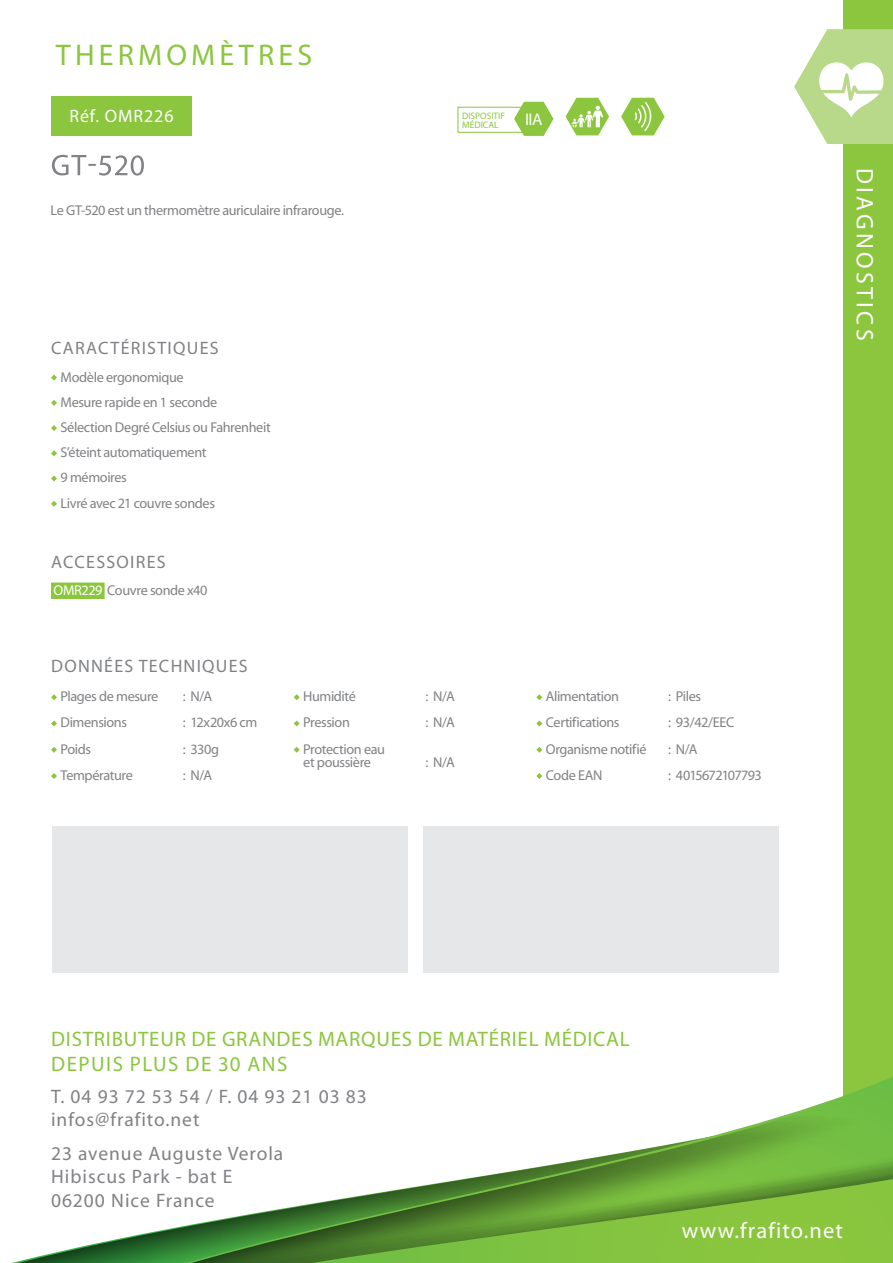
<style>
.page{position:relative;width:893px;height:1263px;background:#fff}
.page>*{position:absolute;margin:0;border:0;box-sizing:border-box;transform-origin:0 0}
.t1{font:30px "Myriad Pro";letter-spacing:.14em;color:#8bc63e}
.t2{font:24px "Myriad Pro";letter-spacing:.14em;color:#fff}
.t3{font:22.5px "Myriad Pro";letter-spacing:.05em;color:#fff}
.t4{font:21px/25.2px "Myriad Pro";letter-spacing:.035em;color:#8bc63e}
.t5{font:19.5px/23.4px "Myriad Pro";letter-spacing:.05em;color:#808285}
.t6{font:18px "Myriad Pro";letter-spacing:.07em;color:#808285}
.t7{font:18px "Myriad Pro";letter-spacing:.05em;color:#fff}
.t8{font:16.95px "Myriad Pro";color:#fff}
.t9{font:14.25px/25.2px "Myriad Pro";letter-spacing:-.03em;color:#808285}
.t10{font:14.25px "Myriad Pro";letter-spacing:-.05em;color:#808285}
.t11{font:9.45px/9.4px "Myriad Pro";color:#8bc63e}
.s1{color:#fff}
</style>
<div class="page">
<div style="left:843px;top:0;width:50px;height:1263px;background:#8bc63e"></div>
<div style="left:51px;top:97px;width:141px;height:39px;background:#8bc63e"></div>
<svg style="left:51px;top:135px;width:690px;height:1px"></svg>
<svg style="left:52px;top:155px;width:92px;height:21px"></svg>
<div style="left:458px;top:107px;width:77px;height:26px;border:1px solid #8bc63e"></div>
<svg style="left:514px;top:102px;width:39px;height:34px"></svg>
<svg style="left:51px;top:375px;width:6px;height:6px"></svg>
<svg style="left:51px;top:400px;width:6px;height:6px"></svg>
<svg style="left:51px;top:425px;width:6px;height:6px"></svg>
<svg style="left:51px;top:450px;width:6px;height:6px"></svg>
<svg style="left:51px;top:475px;width:6px;height:6px"></svg>
<svg style="left:51px;top:501px;width:6px;height:6px"></svg>
<svg style="left:794px;top:29px;width:99px;height:115px"></svg>
<svg style="left:12px;top:1077px;width:881px;height:186px"></svg>
<svg style="left:312px;top:1179px;width:581px;height:84px;background:#73ab3f"></svg>
<div style="left:51px;top:582px;width:54px;height:17px;background:#8bc63e"></div>
<div style="left:52px;top:826px;width:355px;height:147px;background:#e6e7e9"></div>
<div style="left:423px;top:826px;width:356px;height:147px;background:#e6e7e9"></div>
<svg style="left:51px;top:694px;width:6px;height:6px"></svg>
<svg style="left:51px;top:720px;width:6px;height:6px"></svg>
<svg style="left:51px;top:747px;width:6px;height:6px"></svg>
<svg style="left:51px;top:773px;width:6px;height:6px"></svg>
<svg style="left:294px;top:694px;width:6px;height:6px"></svg>
<svg style="left:294px;top:720px;width:6px;height:6px"></svg>
<svg style="left:294px;top:747px;width:6px;height:6px"></svg>
<svg style="left:536px;top:694px;width:6px;height:6px"></svg>
<svg style="left:536px;top:720px;width:6px;height:6px"></svg>
<svg style="left:536px;top:747px;width:6px;height:6px"></svg>
<svg style="left:536px;top:773px;width:6px;height:6px"></svg>
<svg style="left:566px;top:98px;width:43px;height:37px"></svg>
<svg style="left:621px;top:98px;width:44px;height:37px"></svg>
<h1 class="t1" style="left:56px;top:40px;width:258px">THERMOMÈTRES</h1>
<p class="t7" style="left:69px;top:107px;width:106px">Réf. OMR226</p>
<p class="t11" style="left:462px;top:111px;width:45px">DISPOSITIF<br>MÉDICAL</p>
<p class="t8" style="left:525px;top:111px;width:19px">IIA</p>
<p class="t9" style="left:51px;top:199px;width:295px">Le GT-520 est un thermomètre auriculaire infrarouge.</p>
<p class="t6" style="left:51px;top:339px;width:169px">CARACTÉRISTIQUES</p>
<p class="t9" style="left:61px;top:365px;width:212px">Modèle ergonomique<br>Mesure rapide en 1 seconde<br>Sélection Degré Celsius ou Fahrenheit<br>S’éteint automatiquement<br>9 mémoires<br>Livré avec 21 couvre sondes</p>
<p class="t6" style="left:51px;top:553px;width:116px">ACCESSOIRES</p>
<p class="t9" style="left:54px;top:578px;width:155px"><span class="s1">OMR229</span> Couvre sonde x40</p>
<p class="t6" style="left:51px;top:657px;width:198px">DONNÉES TECHNIQUES</p>
<p class="t9" style="left:61px;top:684px;width:99px">Plages de mesure</p>
<p class="t9" style="left:183px;top:684px;width:31px">: N/A</p>
<p class="t9" style="left:61px;top:711px;width:68px">Dimensions</p>
<p class="t9" style="left:183px;top:711px;width:76px">: 12x20x6 cm</p>
<p class="t9" style="left:61px;top:737px;width:32px">Poids</p>
<p class="t9" style="left:183px;top:737px;width:38px">: 330g</p>
<p class="t9" style="left:61px;top:763px;width:74px">Température</p>
<p class="t9" style="left:183px;top:763px;width:31px">: N/A</p>
<p class="t9" style="left:303px;top:684px;width:54px">Humidité</p>
<p class="t9" style="left:425px;top:684px;width:31px">: N/A</p>
<p class="t9" style="left:303px;top:711px;width:48px">Pression</p>
<p class="t9" style="left:425px;top:711px;width:31px">: N/A</p>
<p class="t9" style="left:303px;top:743px;width:83px;line-height:13.5px">Protection eau et poussière</p>
<p class="t9" style="left:425px;top:750px;width:31px">: N/A</p>
<p class="t9" style="left:546px;top:684px;width:75px">Alimentation</p>
<p class="t9" style="left:668px;top:684px;width:35px">: Piles</p>
<p class="t9" style="left:546px;top:711px;width:75px">Certifications</p>
<p class="t9" style="left:668px;top:711px;width:68px">: 93/42/EEC</p>
<p class="t9" style="left:546px;top:737px;width:102px">Organisme notifié</p>
<p class="t9" style="left:668px;top:737px;width:31px">: N/A</p>
<p class="t9" style="left:546px;top:763px;width:58px">Code EAN</p>
<p class="t10" style="left:668px;top:768px;width:95px">: 4015672107793</p>
<h2 class="t2" style="left:877px;top:168px;width:174px;rotate:90deg">DIAGNOSTICS</h2>
<h3 class="t4" style="left:51px;top:1027px;width:580px">DISTRIBUTEUR DE GRANDES MARQUES DE MATÉRIEL MÉDICAL<br>DEPUIS PLUS DE 30 ANS</h3>
<h3 class="t5" style="left:51px;top:1085px;width:317px">T. 04 93 72 53 54 / F. 04 93 21 03 83 infos@frafito.net</h3>
<h3 class="t5" style="left:51px;top:1142px;width:234px">23 avenue Auguste Verola<br>Hibiscus Park - bat E<br>06200 Nice France</h3>
<h3 class="t3" style="left:682px;top:1219px;width:163px">www.frafito.net</h3>
</div>
